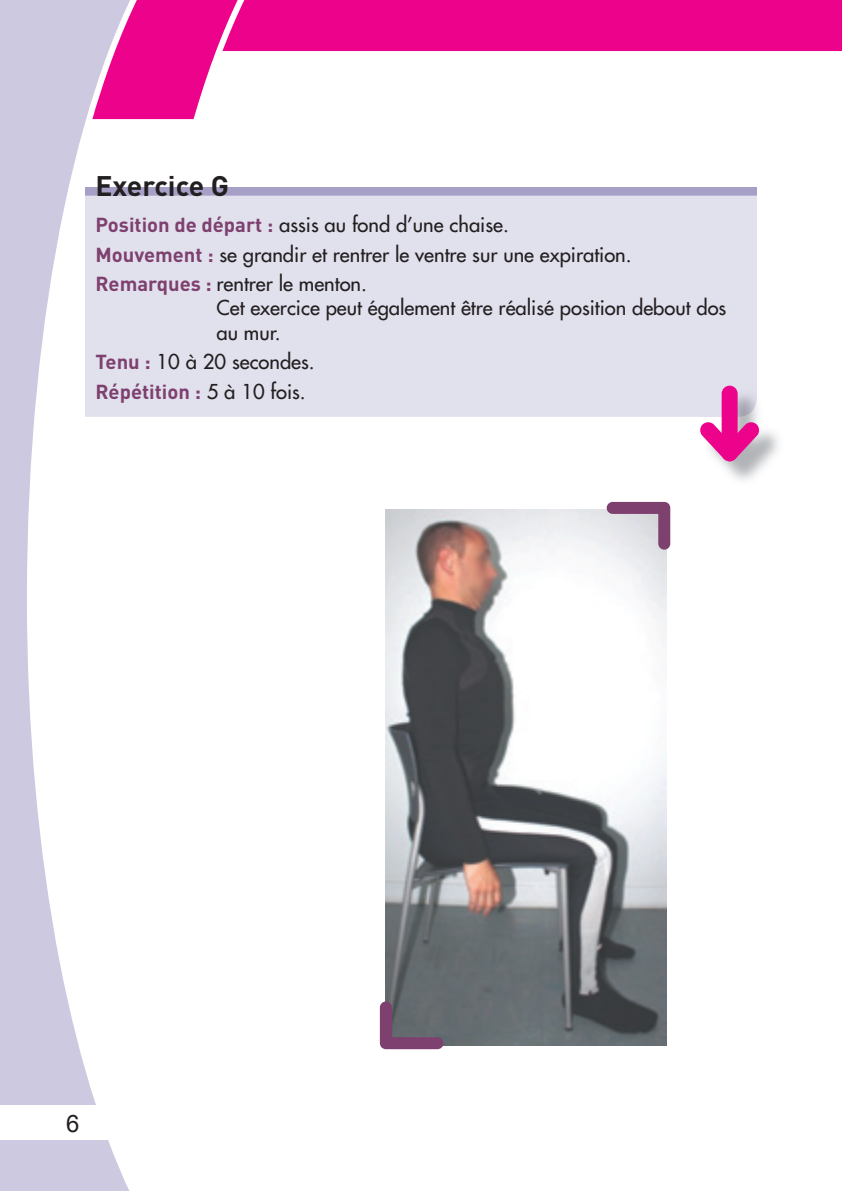
<style>
.page{position:relative;width:842px;height:1191px;background:#fff}
.page>*{position:absolute;margin:0;border:0;box-sizing:border-box;transform-origin:0 0}
.t1{font:700 28px "DIN";color:#231f20}
.t2{font:24px "Arial";color:#231f20}
.t3{font:20px/29.6px "Futura";color:#231f20}
.t4{font:700 20px "DIN";color:#7e406f}
.s1{font-family:"DIN";font-weight:700;color:#7e406f}
.s2{font-family:"Futura";font-weight:400;color:#231f20}
</style>
<div class="page">
<div style="left:0;top:0;width:170px;height:213px;background:#cdc9e0"></div>
<svg style="left:168px;top:0;width:674px;height:119px"></svg>
<div style="left:0;top:213px;width:27px;height:978px;background:#cdc9e0"></div>
<svg style="left:27px;top:0;width:141px;height:1191px"></svg>
<svg style="left:170px;top:0;width:105px;height:120px"></svg>
<div style="left:0;top:1106px;width:130px;height:34px;background:#fff"></div>
<img style="left:386px;top:509px;width:280px;height:536px">
<div style="left:85px;top:187px;width:672px;height:9px;background:#a6a0c6"></div>
<div style="left:85px;top:196px;width:672px;height:221px;background:#e1e0ed"></div>
<img style="left:719px;top:408px;width:60px;height:72px">
<img style="left:704px;top:389px;width:53px;height:28px">
<div style="left:722px;top:386px;width:16px;height:75px;background:#ed028c;border-radius:8px"></div>
<svg style="left:700px;top:421px;width:60px;height:40px"></svg>
<svg style="left:607px;top:502px;width:63px;height:47px;background:#bba4b8"></svg>
<svg style="left:380px;top:1001px;width:63px;height:48px;background:#6e5b6e"></svg>
<h1 class="t1" style="left:95px;top:168px;width:135px">Exercice G</h1>
<p class="t3" style="left:95px;top:210px;width:538px"><span class="s1">Position de départ :</span> assis au fond d’une chaise.<br><span class="s1">Mouvement :</span> se grandir et rentrer le ventre sur une expiration.<br><span class="s1">Remarques :</span> rentrer le menton.</p>
<p class="t3" style="left:216px;top:296px;width:511px;line-height:24px">Cet exercice peut également être réalisé position debout dos au mur.</p>
<p class="t3" style="left:95px;top:347px;width:221px"><span class="s1">Tenu :</span> 10 à 20 secondes.</p>
<p class="t4" style="left:95px;top:378px;width:212px">Répétition : <span class="s2">5 à 10 fois.</span></p>
<p class="t2" style="left:66px;top:1107px;width:15px">6</p>
</div>
